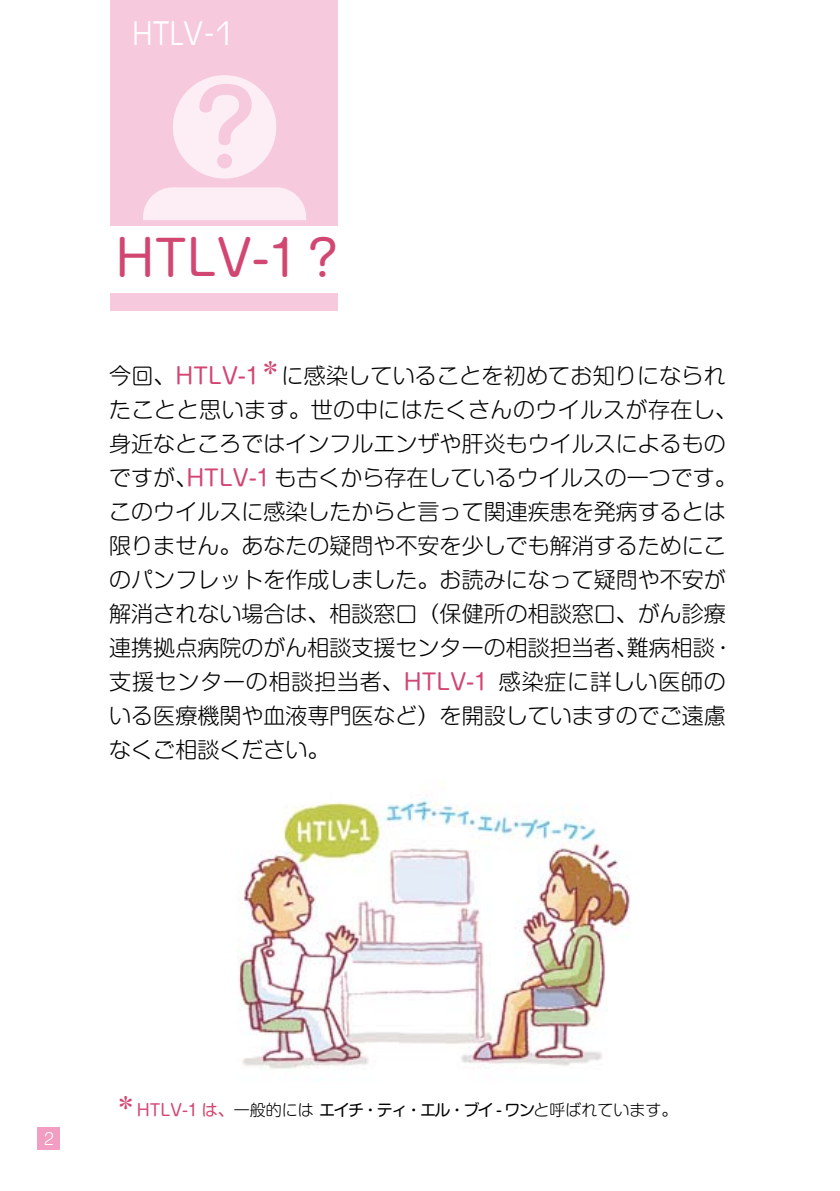
<style>
.page{position:relative;width:840px;height:1191px;background:#fff}
.page>*{position:absolute;margin:0;border:0;box-sizing:border-box;transform-origin:0 0}
.t1{font:48px "Shin M Go";color:#d24772}
.t2{font:300 32px "Antique Olive Std";color:#fff}
.t3{font:300 22px/34px "Shin M Go";color:#000}
.t4{font:16px "Shin M Go";letter-spacing:-.1em;color:#000}
.t5{font:300 16px "Shin M Go";color:#fff}
.s1{font-weight:400;color:#d24772}
.s2{color:#d24772}
.s3{font-weight:300}
</style>
<div class="page">
<img style="left:238px;top:783px;width:392px;height:286px">
<div style="left:111px;top:0;width:226px;height:225px;background:#f7c9dd"></div>
<div style="left:111px;top:294px;width:226px;height:17px;background:#f7c9dd"></div>
<div style="left:173px;top:75px;width:103px;height:104px;background:#fdeef5;border-radius:50%"></div>
<svg style="left:199px;top:84px;width:52px;height:84px"></svg>
<svg style="left:143px;top:187px;width:163px;height:33px"></svg>
<div style="left:37px;top:1127px;width:23px;height:22px;background:#f19ec2"></div>
<h2 class="t2" style="left:132px;top:15px;width:103px">HTLV-1</h2>
<h1 class="t1" style="left:115px;top:224px;width:224px">HTLV-1 ?</h1>
<p class="t3" style="left:109px;top:357px;width:629px">今回、<span class="s1">HTLV-1</span><sup>＊</sup>に感染していることを初めてお知りになられたことと思います。世の中にはたくさんのウイルスが存在し、身近なところではインフルエンザや肝炎もウイルスによるものですが、<span class="s1">HTLV-1</span> も古くから存在しているウイルスの一つです。このウイルスに感染したからと言って関連疾患を発病するとは限りません。あなたの疑問や不安を少しでも解消するためにこのパンフレットを作成しました。お読みになって疑問や不安が解消されない場合は、相談窓口（保健所の相談窓口、がん診療連携拠点病院のがん相談支援センターの相談担当者、難病相談・支援センターの相談担当者、<span class="s1">HTLV-1</span> 感染症に詳しい医師のいる医療機関や血液専門医など）を開設していますのでご遠慮なくご相談ください。</p>
<p class="t5" style="left:44px;top:1127px;width:11px">2</p>
<p class="t4" style="left:115px;top:1099px;width:564px"><sup>＊</sup><span class="s2">HTLV-1 は、</span><span class="s3">一般的には</span>エイチ・ティ・エル・ブイ-ワン<span class="s3">と呼ばれています。</span></p>
</div>
